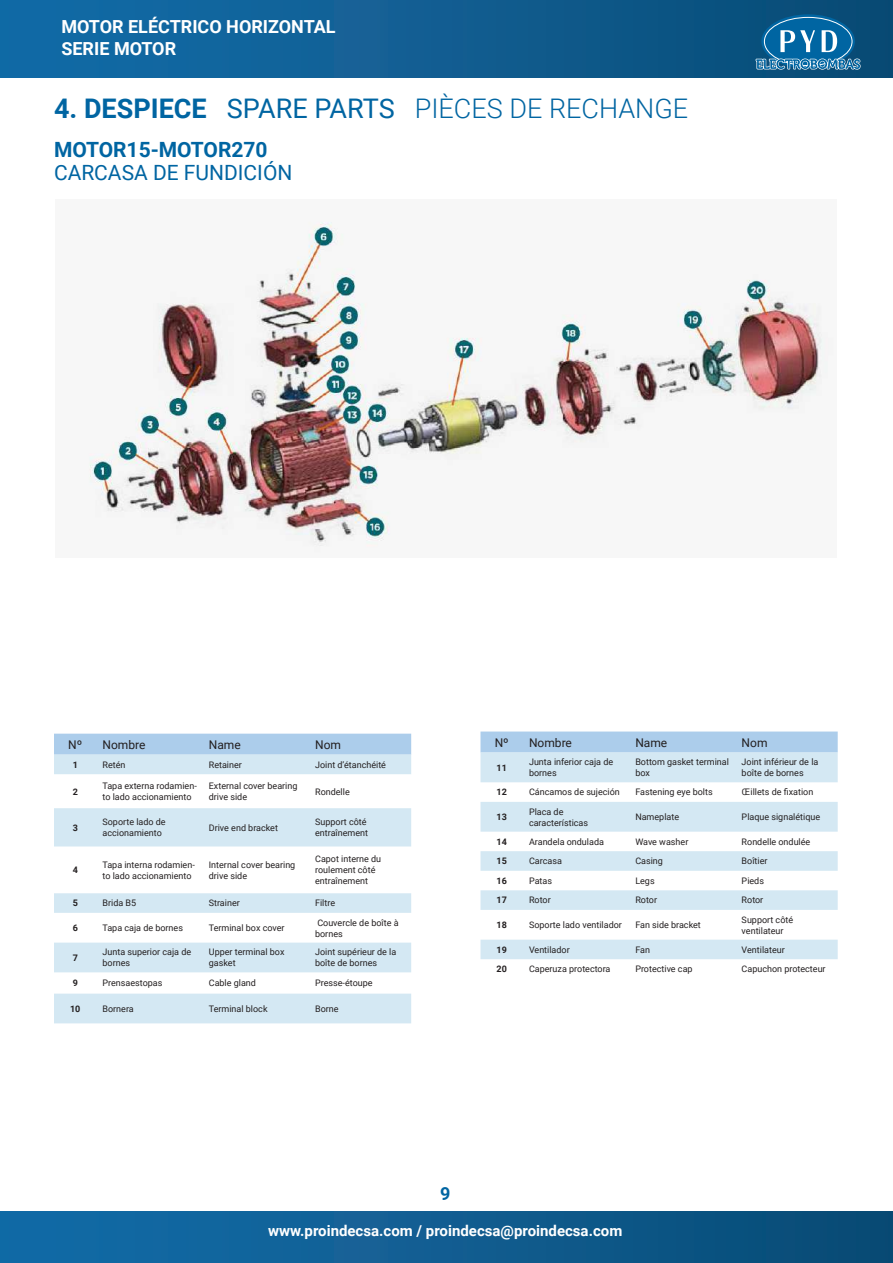
<style>
.page{position:relative;width:893px;height:1263px;background:#fff}
.page>*{position:absolute;margin:0;border:0;box-sizing:border-box;transform-origin:0 0}
.t1{font:300 27px "Roboto";color:#0065a2}
.t2{font:21px "Roboto";color:#0065a2}
.t3{font:700 21px "Roboto";color:#0065a2}
.t4{font:700 18px/21.6px "Roboto";color:#fff}
.t5{font:700 18px "Roboto";color:#0065a2}
.t6{font:700 15px "Roboto";color:#fff}
.t7{font:12px "Roboto";color:#231f20}
.t8{font:9px/10.8px "Roboto";color:#231f20}
.t9{font:700 9px "Roboto";color:#231f20}
.s1{font-weight:700}
.s2{font-weight:400}
</style>
<div class="page">
<div style="left:0;top:0;width:893px;height:77px;background:linear-gradient(to right,#146daa,#0a4b75)"></div>
<div style="left:0;top:1211px;width:893px;height:52px;background:linear-gradient(to right,#146daa,#0a4b75)"></div>
<svg style="left:761px;top:14px;width:94px;height:54px"></svg>
<svg style="left:755px;top:28px;width:106px;height:50px;background:#2e77a4"></svg>
<div style="left:54px;top:734px;width:357px;height:21px;background:#accdeb"></div>
<svg style="left:54px;top:755px;width:357px;height:268px"></svg>
<div style="left:480px;top:731px;width:358px;height:21px;background:#accdeb"></div>
<svg style="left:480px;top:752px;width:358px;height:207px;fill:#d4e8f3"></svg>
<img style="left:89px;top:221px;width:740px;height:326px">
<h3 class="t4" style="left:61px;top:16px;width:276px">MOTOR ELÉCTRICO HORIZONTAL<br>SERIE MOTOR</h3>
<h1 class="t1" style="left:54px;top:90px;width:636px"><span class="s1">4. DESPIECE</span> <span class="s2">SPARE PARTS</span> PIÈCES DE RECHANGE</h1>
<h2 class="t3" style="left:54px;top:135px;width:215px">MOTOR15-MOTOR270</h2>
<h2 class="t2" style="left:54px;top:158px;width:240px">CARCASA DE FUNDICIÓN</h2>
<h3 class="t7" style="left:68px;top:736px;width:16px">Nº</h3>
<h3 class="t7" style="left:103px;top:736px;width:44px">Nombre</h3>
<h3 class="t7" style="left:209px;top:736px;width:33px">Name</h3>
<h3 class="t7" style="left:315px;top:736px;width:27px">Nom</h3>
<p class="t9" style="left:73px;top:758px;width:7px">1</p>
<p class="t8" style="left:103px;top:759px;width:24px">Retén</p>
<p class="t8" style="left:209px;top:759px;width:35px">Retainer</p>
<p class="t8" style="left:315px;top:759px;width:72px">Joint d’étanchéité</p>
<p class="t9" style="left:73px;top:785px;width:7px">2</p>
<p class="t8" style="left:103px;top:780px;width:96px">Tapa externa rodamien&shy;to lado accionamiento</p>
<p class="t8" style="left:209px;top:780px;width:90px">External cover bearing drive side</p>
<p class="t8" style="left:315px;top:786px;width:36px">Rondelle</p>
<p class="t9" style="left:73px;top:821px;width:7px">3</p>
<p class="t8" style="left:103px;top:816px;width:65px">Soporte lado de accionamiento</p>
<p class="t8" style="left:209px;top:822px;width:71px">Drive end bracket</p>
<p class="t8" style="left:315px;top:816px;width:54px">Support côté entraînement</p>
<p class="t9" style="left:73px;top:864px;width:7px">4</p>
<p class="t8" style="left:103px;top:859px;width:94px">Tapa interna rodamien&shy;to lado accionamiento</p>
<p class="t8" style="left:209px;top:859px;width:88px">Internal cover bearing drive side</p>
<p class="t8" style="left:315px;top:853px;width:68px">Capot interne du roulement côté entraînement</p>
<p class="t9" style="left:73px;top:897px;width:7px">5</p>
<p class="t8" style="left:103px;top:897px;width:35px">Brida B5</p>
<p class="t8" style="left:209px;top:897px;width:33px">Strainer</p>
<p class="t8" style="left:315px;top:897px;width:22px">Filtre</p>
<p class="t9" style="left:73px;top:921px;width:7px">6</p>
<p class="t8" style="left:103px;top:922px;width:82px">Tapa caja de bornes</p>
<p class="t8" style="left:209px;top:922px;width:77px">Terminal box cover</p>
<p class="t8" style="left:315px;top:917px;width:85px">Couvercle de boîte à bornes</p>
<p class="t9" style="left:73px;top:951px;width:7px">7</p>
<p class="t8" style="left:103px;top:946px;width:90px">Junta superior caja de bornes</p>
<p class="t8" style="left:209px;top:946px;width:77px">Upper terminal box gasket</p>
<p class="t8" style="left:315px;top:946px;width:83px">Joint supérieur de la boîte de bornes</p>
<p class="t9" style="left:73px;top:977px;width:7px">9</p>
<p class="t8" style="left:103px;top:977px;width:61px">Prensaestopas</p>
<p class="t8" style="left:209px;top:977px;width:49px">Cable gland</p>
<p class="t8" style="left:315px;top:977px;width:59px">Presse-étoupe</p>
<p class="t9" style="left:70px;top:1002px;width:12px">10</p>
<p class="t8" style="left:103px;top:1003px;width:33px">Bornera</p>
<p class="t8" style="left:209px;top:1003px;width:60px">Terminal block</p>
<p class="t8" style="left:315px;top:1003px;width:25px">Borne</p>
<h3 class="t7" style="left:495px;top:734px;width:16px">Nº</h3>
<h3 class="t7" style="left:529px;top:734px;width:44px">Nombre</h3>
<h3 class="t7" style="left:635px;top:734px;width:33px">Name</h3>
<h3 class="t7" style="left:742px;top:734px;width:27px">Nom</h3>
<p class="t9" style="left:497px;top:761px;width:12px">11</p>
<p class="t8" style="left:529px;top:756px;width:86px">Junta inferior caja de bornes</p>
<p class="t8" style="left:635px;top:756px;width:95px">Bottom gasket terminal box</p>
<p class="t8" style="left:742px;top:756px;width:78px">Joint inférieur de la boîte de bornes</p>
<p class="t9" style="left:497px;top:786px;width:12px">12</p>
<p class="t8" style="left:529px;top:786px;width:92px">Cáncamos de sujeción</p>
<p class="t8" style="left:635px;top:786px;width:79px">Fastening eye bolts</p>
<p class="t8" style="left:742px;top:786px;width:73px">Œillets de fixation</p>
<p class="t9" style="left:497px;top:811px;width:12px">13</p>
<p class="t8" style="left:529px;top:806px;width:61px">Placa de características</p>
<p class="t8" style="left:635px;top:811px;width:45px">Nameplate</p>
<p class="t8" style="left:742px;top:811px;width:80px">Plaque signalétique</p>
<p class="t9" style="left:497px;top:835px;width:12px">14</p>
<p class="t8" style="left:529px;top:836px;width:76px">Arandela ondulada</p>
<p class="t8" style="left:635px;top:836px;width:55px">Wave washer</p>
<p class="t8" style="left:742px;top:836px;width:70px">Rondelle ondulée</p>
<p class="t9" style="left:497px;top:855px;width:12px">15</p>
<p class="t8" style="left:529px;top:855px;width:34px">Carcasa</p>
<p class="t8" style="left:635px;top:855px;width:29px">Casing</p>
<p class="t8" style="left:742px;top:855px;width:27px">Boîtier</p>
<p class="t9" style="left:497px;top:874px;width:12px">16</p>
<p class="t8" style="left:529px;top:875px;width:25px">Patas</p>
<p class="t8" style="left:635px;top:875px;width:21px">Legs</p>
<p class="t8" style="left:742px;top:875px;width:24px">Pieds</p>
<p class="t9" style="left:497px;top:894px;width:12px">17</p>
<p class="t8" style="left:529px;top:894px;width:23px">Rotor</p>
<p class="t8" style="left:635px;top:894px;width:23px">Rotor</p>
<p class="t8" style="left:742px;top:894px;width:23px">Rotor</p>
<p class="t9" style="left:497px;top:919px;width:12px">18</p>
<p class="t8" style="left:529px;top:919px;width:94px">Soporte lado ventilador</p>
<p class="t8" style="left:635px;top:919px;width:67px">Fan side bracket</p>
<p class="t8" style="left:742px;top:914px;width:53px">Support côté ventilateur</p>
<p class="t9" style="left:497px;top:943px;width:12px">19</p>
<p class="t8" style="left:529px;top:944px;width:42px">Ventilador</p>
<p class="t8" style="left:635px;top:944px;width:16px">Fan</p>
<p class="t8" style="left:742px;top:944px;width:45px">Ventilateur</p>
<p class="t9" style="left:497px;top:963px;width:12px">20</p>
<p class="t8" style="left:529px;top:963px;width:83px">Caperuza protectora</p>
<p class="t8" style="left:635px;top:963px;width:59px">Protective cap</p>
<p class="t8" style="left:742px;top:963px;width:86px">Capuchon protecteur</p>
<h3 class="t5" style="left:440px;top:1181px;width:12px">9</h3>
<h3 class="t6" style="left:268px;top:1220px;width:356px">www.proindecsa.com / proindecsa@proindecsa.com</h3>
</div>
